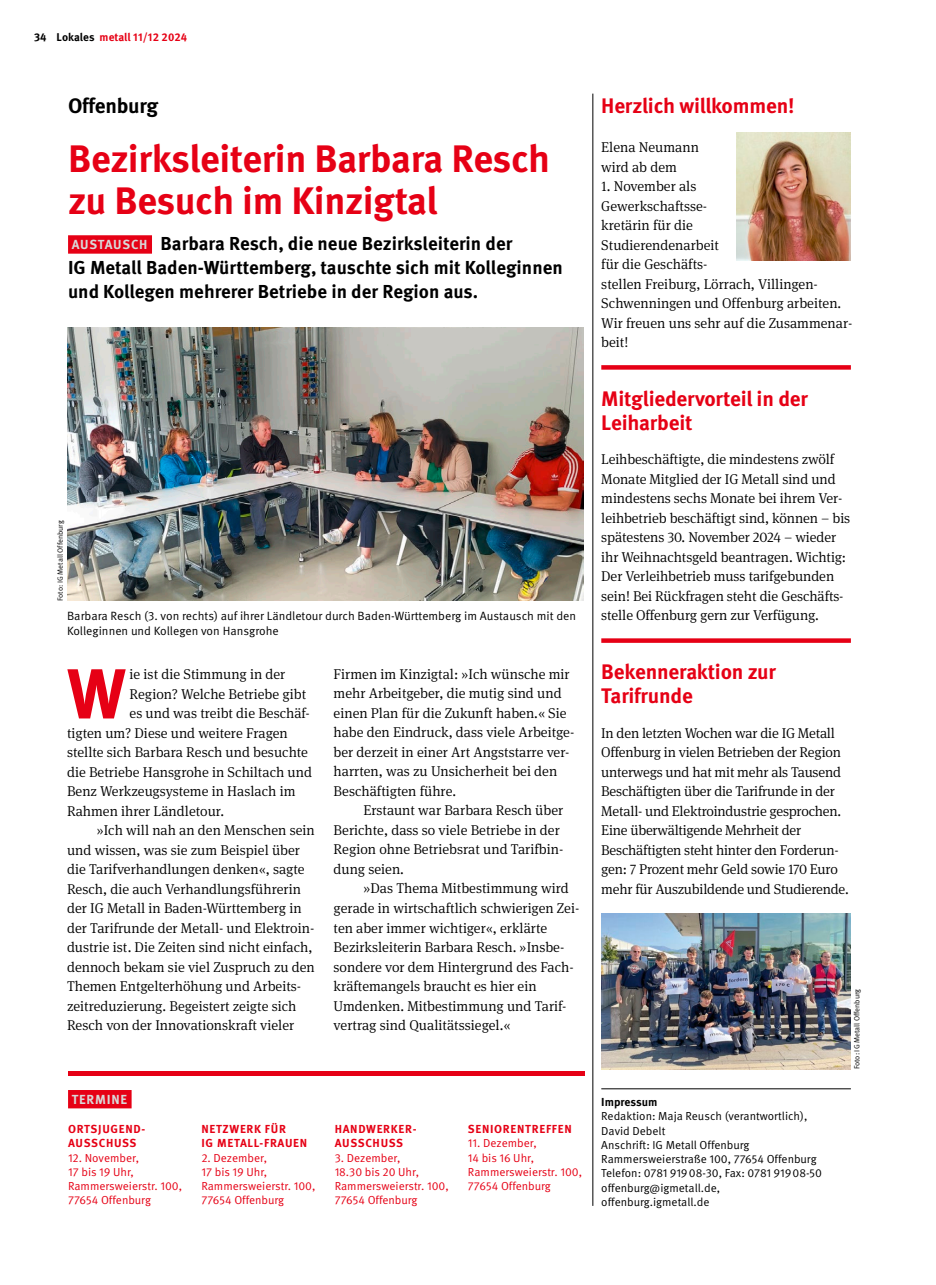
<style>
.page{position:relative;width:936px;height:1285px;background:#fff}
.page>*{position:absolute;margin:0;border:0;box-sizing:border-box;transform-origin:0 0}
.t1{font:700 70.05px "Meta IGMT";color:#e60015}
.t2{font:700 38.25px/42.6px "Meta IGMT";letter-spacing:-.01em;color:#e60015}
.t3{font:700 21px/24px "Meta IGMT";letter-spacing:-.01em;color:#e60015}
.t4{font:700 21px "Meta IGMT";letter-spacing:-.015em;color:#000}
.t5{font:700 18.75px/24px "Meta IGMT";color:#000}
.t6{font:300 14.25px/19.5px "Meta Serif IGMT";color:#000}
.t7{font:700 13.2px "Meta IGMT";letter-spacing:.06em;color:#d9d9d9}
.t8{font:12px/15px "Meta IGMT";color:#000}
.t9{font:11.7px/14.2px "Meta IGMT";color:#e60015}
.t10{font:11.7px/14.2px "Meta IGMT";color:#000}
.t11{font:700 11.7px/14.2px "Meta IGMT";letter-spacing:.06em;color:#e60015}
.t12{font:700 11.7px "Meta IGMT";letter-spacing:-.005em;color:#000}
.t13{font:700 11.25px "Meta IGMT";letter-spacing:.005em;color:#e60015}
.t14{font:7.5px "Meta IGMT";letter-spacing:-.005em;color:#000}
.s1{color:#000}
.s2{font-size:13.2px;color:#d9d9d9}
</style>
<div class="page">
<img style="left:67px;top:328px;width:516px;height:273px">
<img style="left:601px;top:913px;width:249px;height:156px">
<div style="left:68px;top:235px;width:84px;height:18px;background:#e60015"></div>
<hr style="left:601px;top:1088px;width:249px;height:1px;background:#000">
<hr style="left:592px;top:94px;width:1px;height:1111px;background:#000">
<svg style="left:601px;top:365px;width:249px;height:4px"></svg>
<svg style="left:601px;top:638px;width:249px;height:4px"></svg>
<div style="left:68px;top:1070px;width:516px;height:5px;background:#e60015"></div>
<div style="left:68px;top:1089px;width:64px;height:19px;background:#e60015"></div>
<img style="left:736px;top:133px;width:114px;height:128px">
<p class="t13" style="left:34px;top:28px;width:155px"><span class="s1">34 Lokales</span> metall 11/12 2024</p>
<h3 class="t4" style="left:68px;top:89px;width:92px">Offenburg</h3>
<h2 class="t2" style="left:68px;top:135px;width:483px">Bezirksleiterin Barbara Resch zu Besuch im Kinzigtal</h2>
<h3 class="t5" style="left:68px;top:230px;width:496px"><span class="s2">AUSTAUSCH</span> Barbara Resch, die neue Bezirksleiterin der<br>IG Metall Baden-Württemberg, tauschte sich mit Kolleginnen und Kollegen mehrerer Betriebe in der Region aus.</h3>
<p class="t14" style="left:54px;top:601px;width:82px;rotate:-90deg">Foto: IG Metall Offenburg</p>
<p class="t8" style="left:67px;top:608px;width:510px">Barbara Resch (3. von rechts) auf ihrer Ländletour durch Baden-Württemberg im Austausch mit den<br>Kolleginnen und Kollegen von Hansgrohe</p>
<h1 class="t1" style="left:67px;top:638px;width:61px">W</h1>
<p class="t6" style="left:130px;top:663px;width:157px">ie ist die Stimmung in der</p>
<p class="t6" style="left:130px;top:683px;width:178px">Region? Welche Betriebe gibt</p>
<p class="t6" style="left:130px;top:702px;width:182px">es und was treibt die Beschäf-</p>
<p class="t6" style="left:67px;top:722px;width:222px">tigten um? Diese und weitere Fragen</p>
<p class="t6" style="left:67px;top:741px;width:242px">stellte sich Barbara Resch und besuchte</p>
<p class="t6" style="left:67px;top:761px;width:246px">die Betriebe Hansgrohe in Schiltach und</p>
<p class="t6" style="left:67px;top:780px;width:230px">Benz Werkzeugsysteme in Haslach im</p>
<p class="t6" style="left:67px;top:800px;width:158px">Rahmen ihrer Ländletour.</p>
<p class="t6" style="left:97px;top:819px;width:219px">»Ich will nah an den Menschen sein</p>
<p class="t6" style="left:67px;top:839px;width:234px">und wissen, was sie zum Beispiel über</p>
<p class="t6" style="left:67px;top:858px;width:239px">die Tarifverhandlungen denken«, sagte</p>
<p class="t6" style="left:67px;top:878px;width:235px">Resch, die auch Verhandlungsführerin</p>
<p class="t6" style="left:67px;top:897px;width:236px">der IG Metall in Baden-Württemberg in</p>
<p class="t6" style="left:67px;top:917px;width:249px">der Tarifrunde der Metall- und Elektroin-</p>
<p class="t6" style="left:67px;top:936px;width:247px">dustrie ist. Die Zeiten sind nicht einfach,</p>
<p class="t6" style="left:67px;top:956px;width:249px">dennoch bekam sie viel Zuspruch zu den</p>
<p class="t6" style="left:67px;top:975px;width:235px">Themen Entgelterhöhung und Arbeits-</p>
<p class="t6" style="left:67px;top:995px;width:231px">zeitreduzierung. Begeistert zeigte sich</p>
<p class="t6" style="left:67px;top:1014px;width:229px">Resch von der Innovationskraft vieler</p>
<p class="t6" style="left:333px;top:663px;width:242px">Firmen im Kinzigtal: »Ich wünsche mir mehr Arbeitgeber, die mutig sind und einen Plan für die Zukunft haben.« Sie habe den Eindruck, dass viele Arbeitge&shy;ber derzeit in einer Art Angststarre ver&shy;harrten, was zu Unsicherheit bei den Beschäftigten führe.</p>
<p class="t6" style="left:333px;top:800px;width:231px;text-indent:30px">Erstaunt war Barbara Resch über<br>Berichte, dass so viele Betriebe in der<br>Region ohne Betriebsrat und Tarifbin&shy;dung seien.</p>
<p class="t6" style="left:333px;top:877px;width:247px;text-indent:30px">»Das Thema Mitbestimmung wird gerade in wirtschaftlich schwierigen Zei&shy;ten aber immer wichtiger«, erklärte Bezirksleiterin Barbara Resch. »Insbe&shy;sondere vor dem Hintergrund des Fach&shy;kräftemangels braucht es hier ein Umdenken. Mitbestimmung und Tarif&shy;vertrag sind Qualitätssiegel.«</p>
<p class="t7" style="left:72px;top:1088px;width:57px">TERMINE</p>
<p class="t11" style="left:68px;top:1120px;width:79px">ORTSJUGEND -<br>AUSSCHUSS</p>
<p class="t9" style="left:68px;top:1149px;width:116px">12. November,<br>17 bis 19 Uhr,<br>Rammersweierstr. 100,<br>77654 Offenburg</p>
<p class="t11" style="left:201px;top:1120px;width:107px">NETZWERK FÜR<br>IG METALL-FRAUEN</p>
<p class="t9" style="left:201px;top:1149px;width:116px">2. Dezember,<br>17 bis 19 Uhr,<br>Rammersweierstr. 100,<br>77654 Offenburg</p>
<p class="t11" style="left:334px;top:1120px;width:83px">HANDWERKER -<br>AUSSCHUSS</p>
<p class="t9" style="left:334px;top:1149px;width:116px">3. Dezember,<br>18.30 bis 20 Uhr,<br>Rammersweierstr. 100,<br>77654 Offenburg</p>
<p class="t11" style="left:468px;top:1120px;width:105px">SENIORENTREFFEN</p>
<p class="t9" style="left:468px;top:1135px;width:116px">11. Dezember,<br>14 bis 16 Uhr,<br>Rammersweierstr. 100,<br>77654 Offenburg</p>
<h3 class="t3" style="left:601px;top:92px;width:195px">Herzlich willkommen!</h3>
<p class="t6" style="left:601px;top:137px;width:99px">Elena Neumann wird ab dem</p>
<p class="t6" style="left:601px;top:176px;width:252px">1. November als<br>Gewerkschaftsse-<br>kretärin für die<br>Studierendenarbeit<br>für die Geschäfts-<br>stellen Freiburg, Lörrach, Villingen-<br>Schwenningen und Offenburg arbeiten.<br>Wir freuen uns sehr auf die Zusammenar&shy;beit!</p>
<h3 class="t3" style="left:601px;top:385px;width:208px">Mitgliedervorteil in der<br>Leiharbeit</h3>
<p class="t6" style="left:601px;top:449px;width:250px">Leihbeschäftigte, die mindestens zwölf Monate Mitglied der IG Metall sind und mindestens sechs Monate bei ihrem Ver&shy;leihbetrieb beschäftigt sind, können – bis spätestens 30. November 2024 – wieder ihr Weihnachtsgeld beantragen. Wichtig:<br>Der Verleihbetrieb muss tarifgebunden sein! Bei Rückfragen steht die Geschäfts&shy;stelle Offenburg gern zur Verfügung.</p>
<h3 class="t3" style="left:601px;top:658px;width:176px">Bekenneraktion zur<br>Tarifrunde</h3>
<p class="t6" style="left:601px;top:722px;width:249px">In den letzten Wochen war die IG Metall Offenburg in vielen Betrieben der Region unterwegs und hat mit mehr als Tausend Beschäftigten über die Tarifrunde in der Metall- und Elektroindustrie gesprochen.<br>Eine überwältigende Mehrheit der Beschäftigten steht hinter den Forderun&shy;gen: 7 Prozent mehr Geld sowie 170 Euro mehr für Auszubildende und Studierende.</p>
<p class="t12" style="left:601px;top:1092px;width:58px">Impressum</p>
<p class="t10" style="left:601px;top:1108px;width:222px">Redaktion: Maja Reusch (verantwortlich),<br>David Debelt<br>Anschrift: IG Metall Offenburg<br>Rammersweierstraße 100, 77654 Offenburg<br>Telefon: 0781 919 08-30, Fax: 0781 919 08-50 offenburg@igmetall.de, offenburg.igmetall.de</p>
<p class="t14" style="left:851px;top:1069px;width:82px;rotate:-90deg">Foto: IG Metall Offenburg</p>
</div>
